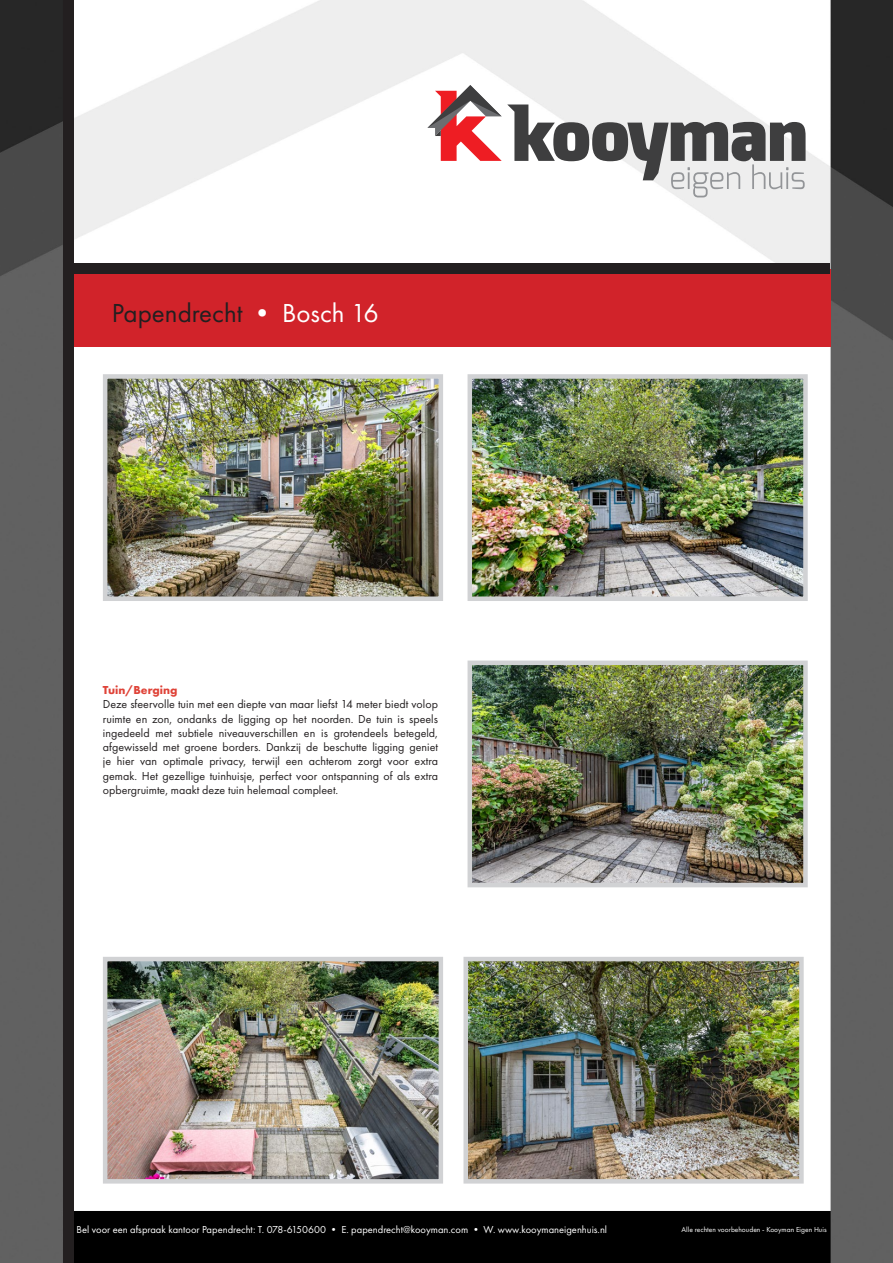
<style>
.page{position:relative;width:893px;height:1263px;background:#fff}
.page>*{position:absolute;margin:0;border:0;box-sizing:border-box;transform-origin:0 0}
.t1{font:27px "Futura PT";color:#231f20}
.t2{font:12px/14.2px "Futura PT";color:#231f20;text-align:justify}
.t3{font:700 12px "Futura PT";color:#df4338}
.t4{font:10.5px "Futura PT";color:#fff}
.t5{font:7.5px "Futura PT";color:#fff}
.s1{color:#fff}
</style>
<div class="page">
<img style="left:0;top:0;width:893px;height:1263px">
<div style="left:70px;top:269px;width:761px;height:78px;background:#d1232a"></div>
<div style="left:70px;top:264px;width:760px;height:10px;background:#231f20"></div>
<div style="left:63px;top:0;width:10px;height:1263px;background:#231f20"></div>
<img style="left:473px;top:665px;width:330px;height:217px">
<div style="left:468px;top:660px;width:340px;height:227px;border:4px solid #d1d2d4"></div>
<img style="left:468px;top:962px;width:331px;height:216px">
<div style="left:463px;top:957px;width:341px;height:226px;border:4px solid #d1d2d4"></div>
<svg style="left:427px;top:85px;width:378px;height:112px"></svg>
<img style="left:108px;top:379px;width:330px;height:217px">
<div style="left:103px;top:374px;width:340px;height:227px;border:4px solid #d1d2d4"></div>
<img style="left:473px;top:379px;width:330px;height:217px">
<div style="left:468px;top:374px;width:340px;height:227px;border:4px solid #d1d2d4"></div>
<img style="left:108px;top:962px;width:330px;height:216px">
<div style="left:103px;top:957px;width:340px;height:226px;border:4px solid #d1d2d4"></div>
<h1 class="t1" style="left:112px;top:297px;width:268px">Papendrecht <span class="s1">• Bosch 16</span></h1>
<p class="t3" style="left:103px;top:682px;width:76px">Tuin/Berging</p>
<p class="t2" style="left:103px;top:697px;width:337px">Deze sfeervolle tuin met een diepte van maar liefst 14 meter biedt volop ruimte en zon, ondanks de ligging op het noorden. De tuin is speels ingedeeld met subtiele niveauverschillen en is grotendeels betegeld, afgewisseld met groene borders. Dankzij de beschutte ligging geniet je hier van optimale privacy, terwijl een achterom zorgt voor extra gemak. Het gezellige tuinhuisje, perfect voor ontspanning of als extra opbergruimte, maakt deze tuin helemaal compleet.</p>
<p class="t4" style="left:77px;top:1223px;width:532px">Bel voor een afspraak kantoor Papendrecht: T. 078-6150600 • E. papendrecht@kooyman.com • W. www.kooymaneigenhuis.nl</p>
<p class="t5" style="left:682px;top:1225px;width:146px">Alle rechten voorbehouden - Kooyman Eigen Huis</p>
</div>
